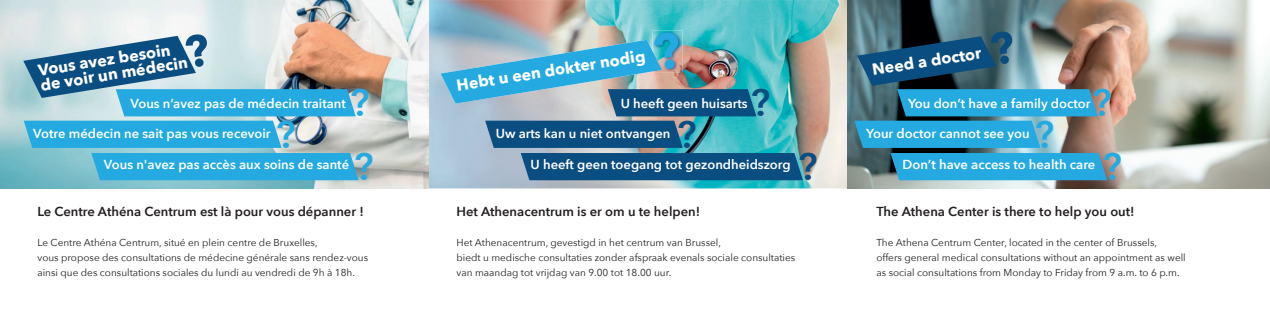
<style>
.page{position:relative;width:1270px;height:315px;background:#fff}
.page>*{position:absolute;margin:0;border:0;box-sizing:border-box;transform-origin:0 0}
.t1{font:600 38px "Avenir Next";color:#24aae1}
.t2{font:600 38px "Avenir Next";color:#0a4d80}
.t3{font:700 16px/15px "Avenir Next";color:#fff}
.t4{font:600 13px "Avenir Next";color:#fff}
.t5{font:600 13px "Avenir Next";color:#231f20}
.t6{font:10px/15px "Avenir Next";color:#231f20}
</style>
<div class="page">
<img style="left:0;top:0;width:1270px;height:188px">
<img style="left:441px;top:31px;width:362px;height:149px">
<svg style="left:23px;top:33px;width:336px;height:147px;background:#69aec9"></svg>
<img style="left:854px;top:30px;width:253px;height:150px">
<h2 class="t3" style="left:37px;top:63px;width:151px;rotate:-9deg">Vous avez besoin de voir un médecin</h2>
<h2 class="t3" style="left:871px;top:62px;width:112px;rotate:-9deg">Need a doctor</h2>
<h2 class="t3" style="left:455px;top:78px;width:192px;rotate:-9deg">Hebt u een dokter nodig</h2>
<h3 class="t4" style="left:130px;top:92px;width:217px">Vous n’avez pas de médecin traitant</h3>
<h1 class="t1" style="left:350px;top:70px;width:21px">?</h1>
<h3 class="t4" style="left:908px;top:92px;width:184px">You don’t have a family doctor</h3>
<h1 class="t1" style="left:1092px;top:70px;width:21px">?</h1>
<h3 class="t4" style="left:621px;top:92px;width:129px">U heeft geen huisarts</h3>
<h1 class="t2" style="left:750px;top:70px;width:21px">?</h1>
<h3 class="t4" style="left:33px;top:122px;width:239px">Votre médecin ne sait pas vous recevoir</h3>
<h1 class="t1" style="left:276px;top:102px;width:21px">?</h1>
<h3 class="t4" style="left:866px;top:122px;width:165px">Your doctor cannot see you</h3>
<h1 class="t1" style="left:1034px;top:102px;width:21px">?</h1>
<h3 class="t4" style="left:496px;top:122px;width:176px">Uw arts kan u niet ontvangen</h3>
<h1 class="t2" style="left:677px;top:102px;width:21px">?</h1>
<h3 class="t4" style="left:104px;top:153px;width:247px">Vous n'avez pas accès aux soins de santé</h3>
<h1 class="t1" style="left:354px;top:134px;width:21px">?</h1>
<h3 class="t4" style="left:902px;top:153px;width:194px">Don’t have access to health care</h3>
<h1 class="t1" style="left:1102px;top:134px;width:21px">?</h1>
<h3 class="t4" style="left:530px;top:153px;width:262px">U heeft geen toegang tot gezondheidszorg</h3>
<h1 class="t2" style="left:798px;top:134px;width:21px">?</h1>
<h3 class="t5" style="left:37px;top:200px;width:328px">Le Centre Athéna Centrum est là pour vous dépanner !</h3>
<p class="t6" style="left:37px;top:234px;width:332px">Le Centre Athéna Centrum, situé en plein centre de Bruxelles,<br>vous propose des consultations de médecine générale sans rendez-vous ainsi que des consultations sociales du lundi au vendredi de 9h à 18h.</p>
<h3 class="t5" style="left:456px;top:200px;width:245px">Het Athenacentrum is er om u te helpen!</h3>
<p class="t6" style="left:456px;top:234px;width:340px">Het Athenacentrum, gevestigd in het centrum van Brussel,<br>biedt u medische consultaties zonder afspraak evenals sociale consultaties van maandag tot vrijdag van 9.00 tot 18.00 uur.</p>
<h3 class="t5" style="left:876px;top:200px;width:260px">The Athena Center is there to help you out!</h3>
<p class="t6" style="left:876px;top:234px;width:311px">The Athena Centrum Center, located in the center of Brussels,<br>offers general medical consultations without an appointment as well as social consultations from Monday to Friday from 9 a.m. to 6 p.m.</p>
</div>
